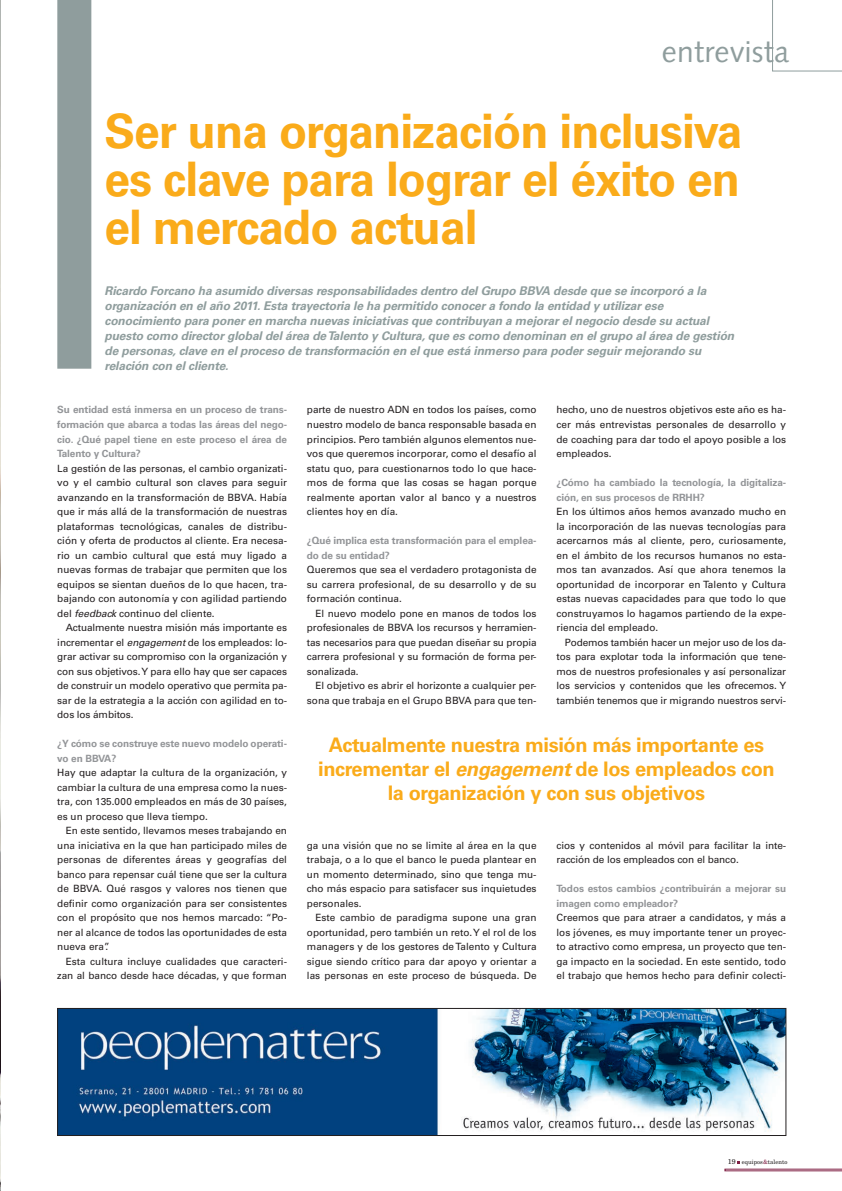
<style>
.page{position:relative;width:842px;height:1191px;background:#fff}
.page>*{position:absolute;margin:0;border:0;box-sizing:border-box;transform-origin:0 0}
._1_Titular_Article_1{font:700 47.5px/48px "Univers LT";letter-spacing:-.02em;color:#faab1a;text-align:justify}
.t1{font:30px "Syntax LT";letter-spacing:.01em;color:#8f9d9d}
._1_PeopleMatters_Des{font:700 20px/24px "Univers LT";letter-spacing:-.02em;color:#faab1a;text-align:center}
._1_PeopleMatters_Ent{font:italic 700 12px/15px "Univers LT";letter-spacing:-.01em;color:#8f9d9d}
._1_Text_Sagnat{font:10px/14.5px "Univers LT";color:#231f20;text-align:justify}
._1_Text{font:10px/14.5px "Univers LT";color:#231f20;text-align:justify}
._1_Pregunta{font:700 10px/14.5px "Univers LT";letter-spacing:-.01em;color:#939598}
.t2{font:6px "New Century Schlbk LT";color:#231f20}
.s1{font-style:italic}
.s2{font-size:7px}
.s3{color:#802045}
</style>
<div class="page">
<img style="left:59px;top:1009px;width:725px;height:124px">
<div style="left:57px;top:1007px;width:729px;height:128px;border:1px solid #231f20"></div>
<svg style="left:724px;top:1161px;width:118px;height:9px"></svg>
<img style="left:0;top:1px;width:1px;height:1189px">
<div style="left:57px;top:0;width:34px;height:368px;background:#8f9d9d"></div>
<svg style="left:772px;top:0;width:70px;height:71px"></svg>
<h2 class="t1" style="left:661px;top:34px;width:129px">entrevista</h2>
<p class="_1_Titular_Article_1" style="left:104px;top:108px;width:639px">Ser una organización inclusiva es clave para lograr el éxito en el mercado actual</p>
<p class="_1_PeopleMatters_Ent" style="left:104px;top:283px;width:631px">Ricardo Forcano ha asumido diversas responsabilidades dentro del Grupo BBVA desde que se incorporó a la organización en el año 2011. Esta trayectoria le ha permitido conocer a fondo la entidad y utilizar ese conocimiento para poner en marcha nuevas iniciativas que contribuyan a mejorar el negocio desde su actual puesto como director global del área de Talento y Cultura, que es como denominan en el grupo al área de gestión de personas, clave en el proceso de transformación en el que está inmerso para poder seguir mejorando su relación con el cliente.</p>
<p class="_1_Pregunta" style="left:57px;top:402px;width:231px;text-align:justify">Su entidad está inmersa en un proceso de trans&shy;formación que abarca a todas las áreas del nego&shy;cio. ¿Qué papel tiene en este proceso el área de Talento y Cultura?</p>
<p class="_1_Text" style="left:57px;top:460px;width:231px">La gestión de las personas, el cambio organizati&shy;vo y el cambio cultural son claves para seguir avanzando en la transformación de BBVA. Había que ir más allá de la transformación de nuestras plataformas tecnológicas, canales de distribu&shy;ción y oferta de productos al cliente. Era necesa&shy;rio un cambio cultural que está muy ligado a nuevas formas de trabajar que permiten que los equipos se sientan dueños de lo que hacen, tra&shy;bajando con autonomía y con agilidad partiendo del <span class="s1">feedback</span> continuo del cliente.</p>
<p class="_1_Text_Sagnat" style="left:57px;top:620px;width:231px;text-indent:9px">Actualmente nuestra misión más importante es incrementar el <span class="s1">engagement</span> de los empleados: lo&shy;grar activar su compromiso con la organización y con sus objetivos. Y para ello hay que ser capaces de construir un modelo operativo que permita pa&shy;sar de la estrategia a la acción con agilidad en to&shy;dos los ámbitos.</p>
<p class="_1_Pregunta" style="left:57px;top:736px;width:231px">¿Y cómo se construye este nuevo modelo operati&shy;vo en BBVA?</p>
<p class="_1_Text" style="left:57px;top:765px;width:231px">Hay que adaptar la cultura de la organización, y cambiar la cultura de una empresa como la nues&shy;tra, con 135.000 empleados en más de 30 países, es un proceso que lleva tiempo.</p>
<p class="_1_Text_Sagnat" style="left:57px;top:823px;width:231px;text-indent:8px">En este sentido, llevamos meses trabajando en una iniciativa en la que han participado miles de personas de diferentes áreas y geografías del banco para repensar cuál tiene que ser la cultura de BBVA. Qué rasgos y valores nos tienen que definir como organización para ser consistentes con el propósito que nos hemos marcado: “Po&shy;ner al alcance de todos las oportunidades de esta nueva era”.</p>
<p class="_1_Text_Sagnat" style="left:57px;top:953px;width:231px;text-align:right">Esta cultura incluye cualidades que caracteri&shy;zan al banco desde hace décadas, y que forman</p>
<p class="_1_Text_Sagnat" style="left:307px;top:402px;width:231px">parte de nuestro ADN en todos los países, como nuestro modelo de banca responsable basada en principios. Pero también algunos elementos nue&shy;vos que queremos incorporar, como el desafío al statu quo, para cuestionarnos todo lo que hace&shy;mos de forma que las cosas se hagan porque realmente aportan valor al banco y a nuestros clientes hoy en día.</p>
<p class="_1_Pregunta" style="left:307px;top:533px;width:231px">¿Qué implica esta transformación para el emplea&shy;do de su entidad?</p>
<p class="_1_Text" style="left:307px;top:562px;width:231px">Queremos que sea el verdadero protagonista de su carrera profesional, de su desarrollo y de su formación continua.</p>
<p class="_1_Text_Sagnat" style="left:307px;top:605px;width:231px;text-indent:8px">El nuevo modelo pone en manos de todos los profesionales de BBVA los recursos y herramien&shy;tas necesarios para que puedan diseñar su propia carrera profesional y su formación de forma per&shy;sonalizada.</p>
<p class="_1_Text_Sagnat" style="left:307px;top:678px;width:231px;text-align:right">El objetivo es abrir el horizonte a cualquier per&shy;sona que trabaja en el Grupo BBVA para que ten-</p>
<p class="_1_Text_Sagnat" style="left:556px;top:402px;width:231px">hecho, uno de nuestros objetivos este año es ha&shy;cer más entrevistas personales de desarrollo y de coaching para dar todo el apoyo posible a los empleados.</p>
<p class="_1_Pregunta" style="left:556px;top:475px;width:231px">¿Cómo ha cambiado la tecnología, la digitaliza&shy;ción, en sus procesos de RRHH?</p>
<p class="_1_Text" style="left:556px;top:504px;width:231px">En los últimos años hemos avanzado mucho en la incorporación de las nuevas tecnologías para acercarnos más al cliente, pero, curiosamente, en el ámbito de los recursos humanos no esta&shy;mos tan avanzados. Así que ahora tenemos la oportunidad de incorporar en Talento y Cultura estas nuevas capacidades para que todo lo que construyamos lo hagamos partiendo de la expe&shy;riencia del empleado.</p>
<p class="_1_Text_Sagnat" style="left:556px;top:634px;width:231px;text-indent:9px">Podemos también hacer un mejor uso de los da&shy;tos para explotar toda la información que tene&shy;mos de nuestros profesionales y así personalizar los servicios y contenidos que les ofrecemos. Y también tenemos que ir migrando nuestros servi-</p>
<p class="_1_PeopleMatters_Des" style="left:318px;top:732px;width:458px">Actualmente nuestra misión más importante es incrementar el <span class="s1">engagement</span> de los empleados con la organización y con sus objetivos</p>
<p class="_1_Text_Sagnat" style="left:307px;top:837px;width:231px">ga una visión que no se limite al área en la que trabaja, o a lo que el banco le pueda plantear en un momento determinado, sino que tenga mu&shy;cho más espacio para satisfacer sus inquietudes personales.</p>
<p class="_1_Text_Sagnat" style="left:307px;top:910px;width:231px;text-indent:8px">Este cambio de paradigma supone una gran oportunidad, pero también un reto. Y el rol de los managers y de los gestores de Talento y Cultura sigue siendo crítico para dar apoyo y orientar a las personas en este proceso de búsqueda. De</p>
<p class="_1_Text_Sagnat" style="left:556px;top:837px;width:231px">cios y contenidos al móvil para facilitar la inte&shy;racción de los empleados con el banco.</p>
<p class="_1_Pregunta" style="left:556px;top:881px;width:231px">Todos estos cambios ¿contribuirán a mejorar su imagen como empleador?</p>
<p class="_1_Text" style="left:556px;top:910px;width:231px">Creemos que para atraer a candidatos, y más a los jóvenes, es muy importante tener un proyec&shy;to atractivo como empresa, un proyecto que ten&shy;ga impacto en la sociedad. En este sentido, todo el trabajo que hemos hecho para definir colecti-</p>
<p class="t2" style="left:728px;top:1158px;width:61px"><span class="s2">19</span> equipos<span class="s3">&amp;</span>talento</p>
</div>
